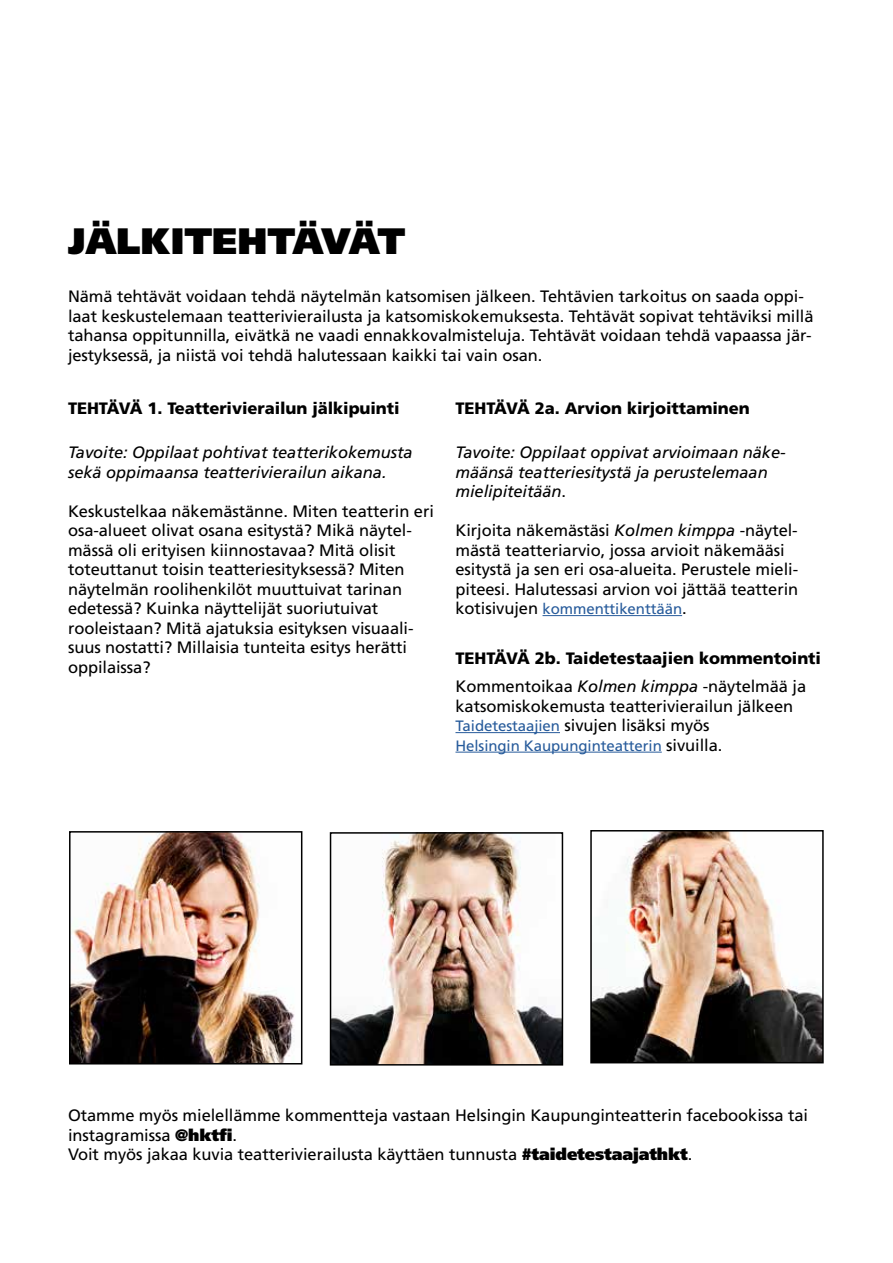
<style>
.page{position:relative;width:893px;height:1263px;background:#fff}
.page>*{position:absolute;margin:0;border:0;box-sizing:border-box;transform-origin:0 0}
.t1{font:900 36.75px "Frutiger LT Pro";color:#000}
.t2{font:16.5px/19.5px "Frutiger LT Pro";letter-spacing:-.005em;color:#000}
.t3{font:italic 16.5px/19.5px "Frutiger LT Pro";letter-spacing:-.005em;color:#000}
.t4{font:900 16.5px/28.5px "Frutiger LT Pro";letter-spacing:-.005em;color:#000}
.t5{font:15px "Frutiger LT Pro";letter-spacing:-.005em;color:#275b9b}
.s1{font-style:normal}
.s2{font-style:italic}
.s3{font-size:16.5px;color:#000}
.s4{font-weight:400}
.s5{font-weight:400;font-style:italic}
.s6{font-size:15px;color:#275b9b}
.s7{font-weight:900}
</style>
<div class="page">
<hr style="left:542px;top:615px;width:140px;height:1px;background:#275b9b">
<hr style="left:455px;top:732px;width:105px;height:1px;background:#275b9b">
<hr style="left:455px;top:752px;width:207px;height:1px;background:#275b9b">
<img style="left:333px;top:835px;width:227px;height:227px">
<div style="left:330px;top:832px;width:233px;height:233px;border:2px solid #000"></div>
<img style="left:593px;top:833px;width:228px;height:227px">
<div style="left:590px;top:830px;width:234px;height:233px;border:2px solid #000"></div>
<img style="left:72px;top:834px;width:223px;height:227px">
<div style="left:69px;top:831px;width:233px;height:233px;border:2px solid #000"></div>
<h1 class="t1" style="left:68px;top:219px;width:339px">JÄLKITEHTÄVÄT</h1>
<p class="t2" style="left:68px;top:287px;width:747px">Nämä tehtävät voidaan tehdä näytelmän katsomisen jälkeen. Tehtävien tarkoitus on saada oppi&shy;laat keskustelemaan teatterivierailusta ja katsomiskokemuksesta. Tehtävät sopivat tehtäviksi millä tahansa oppitunnilla, eivätkä ne vaadi ennakkovalmisteluja. Tehtävät voidaan tehdä vapaassa jär&shy;jestyksessä, ja niistä voi tehdä halutessaan kaikki tai vain osan.</p>
<p class="t4" style="left:455px;top:394px;width:296px">TEHTÄVÄ 2a. Arvion kirjoittaminen</p>
<p class="t3" style="left:455px;top:443px;width:332px">Tavoite: Oppilaat oppivat arvioimaan näke&shy;määnsä teatteriesitystä ja perustelemaan mielipiteitään<span class="s1">.</span></p>
<p class="t2" style="left:455px;top:521px;width:344px">Kirjoita näkemästäsi <span class="s2">Kolmen kimppa</span> -näytel&shy;mästä teatteriarvio, jossa arvioit näkemääsi esitystä ja sen eri osa-alueita. Perustele mieli&shy;piteesi. Halutessasi arvion voi jättää teatterin</p>
<p class="t5" style="left:455px;top:600px;width:233px"><span class="s3">kotisivujen</span> kommenttikenttään<span class="s3">.</span></p>
<p class="t4" style="left:455px;top:643px;width:367px">TEHTÄVÄ 2b. Taidetestaajien kommentointi<br><span class="s4">Kommentoikaa</span> <span class="s5">Kolmen kimppa</span> <span class="s4">-näytelmää ja</span></p>
<p class="t2" style="left:455px;top:696px;width:339px">katsomiskokemusta teatterivierailun jälkeen<br><span class="s6">Taidetestaajien</span> sivujen lisäksi myös</p>
<p class="t5" style="left:455px;top:737px;width:268px">Helsingin Kaupunginteatterin <span class="s3">sivuilla.</span></p>
<p class="t4" style="left:68px;top:394px;width:333px">TEHTÄVÄ 1. Teatterivierailun jälkipuinti</p>
<p class="t3" style="left:68px;top:443px;width:346px">Tavoite: Oppilaat pohtivat teatterikokemusta sekä oppimaansa teatterivierailun aikana.</p>
<p class="t2" style="left:68px;top:501px;width:367px">Keskustelkaa näkemästänne. Miten teatterin eri osa-alueet olivat osana esitystä? Mikä näytel&shy;mässä oli erityisen kiinnostavaa? Mitä olisit toteuttanut toisin teatteriesityksessä? Miten näytelmän roolihenkilöt muuttuivat tarinan edetessä? Kuinka näyttelijät suoriutuivat rooleistaan? Mitä ajatuksia esityksen visuaali&shy;suus nostatti? Millaisia tunteita esitys herätti oppilaissa?</p>
<p class="t2" style="left:68px;top:1106px;width:742px">Otamme myös mielellämme kommentteja vastaan Helsingin Kaupunginteatterin facebookissa tai instagramissa <span class="s7">@hktfi</span>.<br>Voit myös jakaa kuvia teatterivierailusta käyttäen tunnusta <span class="s7">#taidetestaajathkt</span>.</p>
</div>
